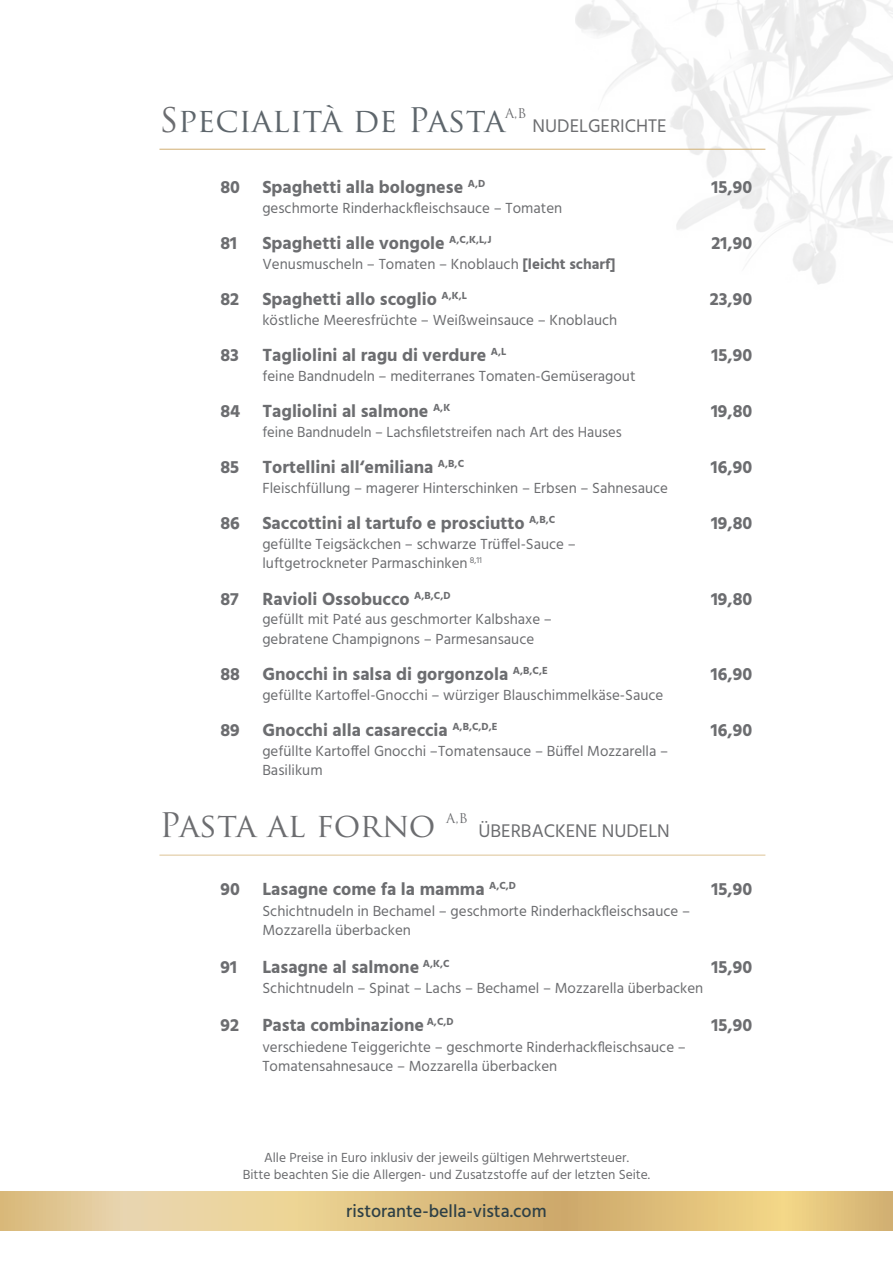
<style>
.page{position:relative;width:893px;height:1263px;background:#fff}
.page>*{position:absolute;margin:0;border:0;box-sizing:border-box;transform-origin:0 0}
.t1{font:33px "Trajan Pro";color:#5e666c}
.t2{font:33px "Trajan Pro";color:#6c6d70}
.t3{font:18.75px "Hind";color:#6c6d70}
.t4{font:700 18px "Hind";color:#6c6d70}
.t5{font:500 18px "Hind";color:#2e4046}
.t6{font:15px/19.5px "Hind";color:#6c6d70}
.t7{font:13.5px/16.5px "Hind";color:#6c6d70;text-align:center}
.t8{font:13.05px "Trajan Pro";color:#6c6d70}
.s1{color:#6c6d70}
.s2{font-weight:700}
</style>
<div class="page">
<svg style="left:0;top:1192px;width:893px;height:39px;background:#e1c487"></svg>
<img style="left:576px;top:0;width:317px;height:285px">
<hr style="left:159px;top:149px;width:606px;height:1px;background:#d1af72">
<hr style="left:159px;top:855px;width:606px;height:1px;background:#ddc395">
<h1 class="t1" style="left:159px;top:99px;width:347px"><span class="s1">S</span>pecialità de Pasta</h1>
<p class="t8" style="left:505px;top:105px;width:23px">A,B</p>
<p class="t3" style="left:533px;top:113px;width:136px">NUDELGERICHTE</p>
<p class="t4" style="left:220px;top:176px;width:266px">80 Spaghetti alla bolognese <sup>A,D</sup></p>
<p class="t4" style="left:712px;top:176px;width:42px">15,90</p>
<p class="t6" style="left:262px;top:199px;width:301px">geschmorte Rinderhackfleischsauce – Tomaten</p>
<p class="t4" style="left:220px;top:232px;width:18px">81</p>
<p class="t4" style="left:262px;top:232px;width:231px">Spaghetti alle vongole <sup>A,C,K,L,J</sup></p>
<p class="t4" style="left:712px;top:232px;width:42px">21,90</p>
<p class="t6" style="left:262px;top:255px;width:355px">Venusmuscheln – Tomaten – Knoblauch <span class="s2">[leicht scharf]</span></p>
<p class="t4" style="left:220px;top:289px;width:20px">82</p>
<p class="t4" style="left:262px;top:289px;width:206px">Spaghetti allo scoglio <sup>A,K,L</sup></p>
<p class="t4" style="left:710px;top:289px;width:44px">23,90</p>
<p class="t6" style="left:262px;top:311px;width:356px">köstliche Meeresfrüchte – Weißweinsauce – Knoblauch</p>
<p class="t4" style="left:220px;top:345px;width:20px">83</p>
<p class="t4" style="left:262px;top:345px;width:245px">Tagliolini al ragu di verdure <sup>A,L</sup></p>
<p class="t4" style="left:712px;top:345px;width:42px">15,90</p>
<p class="t6" style="left:262px;top:367px;width:375px">feine Bandnudeln – mediterranes Tomaten-Gemüseragout</p>
<p class="t4" style="left:220px;top:401px;width:231px">84 Tagliolini al salmone <sup>A,K</sup></p>
<p class="t4" style="left:711px;top:401px;width:43px">19,80</p>
<p class="t6" style="left:262px;top:423px;width:361px">feine Bandnudeln – Lachsfiletstreifen nach Art des Hauses</p>
<p class="t4" style="left:220px;top:457px;width:20px">85</p>
<p class="t4" style="left:262px;top:457px;width:203px">Tortellini all‘emiliana <sup>A,B,C</sup></p>
<p class="t4" style="left:711px;top:457px;width:43px">16,90</p>
<p class="t6" style="left:262px;top:479px;width:407px">Fleischfüllung – magerer Hinterschinken – Erbsen – Sahnesauce</p>
<p class="t4" style="left:220px;top:513px;width:21px">86</p>
<p class="t4" style="left:262px;top:513px;width:294px">Saccottini al tartufo e prosciutto <sup>A,B,C</sup></p>
<p class="t4" style="left:711px;top:513px;width:43px">19,80</p>
<p class="t6" style="left:262px;top:535px;width:315px">gefüllte Teigsäckchen – schwarze Trüffel-Sauce – luftgetrockneter Parmaschinken <sup>8,11</sup></p>
<p class="t4" style="left:220px;top:588px;width:20px">87</p>
<p class="t4" style="left:262px;top:588px;width:190px">Ravioli Ossobucco <sup>A,B,C,D</sup></p>
<p class="t4" style="left:711px;top:588px;width:43px">19,80</p>
<p class="t6" style="left:262px;top:610px;width:291px">gefüllt mit Paté aus geschmorter Kalbshaxe – gebratene Champignons – Parmesansauce</p>
<p class="t4" style="left:220px;top:664px;width:329px">88 Gnocchi in salsa di gorgonzola <sup>A,B,C,E</sup></p>
<p class="t4" style="left:711px;top:664px;width:43px">16,90</p>
<p class="t6" style="left:262px;top:686px;width:402px">gefüllte Kartoffel-Gnocchi – würziger Blauschimmelkäse-Sauce</p>
<p class="t4" style="left:220px;top:720px;width:21px">89</p>
<p class="t4" style="left:262px;top:720px;width:237px">Gnocchi alla casareccia <sup>A,B,C,D,E</sup></p>
<p class="t4" style="left:711px;top:720px;width:43px">16,90</p>
<p class="t6" style="left:262px;top:742px;width:407px">gefüllte Kartoffel Gnocchi –Tomatensauce – Büffel Mozzarella –<br>Basilikum</p>
<h1 class="t2" style="left:159px;top:804px;width:278px">Pasta al forno</h1>
<p class="t8" style="left:446px;top:810px;width:23px">A,B</p>
<p class="t3" style="left:478px;top:818px;width:193px">ÜBERBACKENE NUDELN</p>
<p class="t4" style="left:220px;top:878px;width:21px">90</p>
<p class="t4" style="left:262px;top:878px;width:255px">Lasagne come fa la mamma <sup>A,C,D</sup></p>
<p class="t4" style="left:712px;top:878px;width:42px">15,90</p>
<p class="t6" style="left:262px;top:902px;width:429px">Schichtnudeln in Bechamel – geschmorte Rinderhackfleischsauce –<br>Mozzarella überbacken</p>
<p class="t4" style="left:220px;top:957px;width:18px">91</p>
<p class="t4" style="left:262px;top:957px;width:189px">Lasagne al salmone <sup>A,K,C</sup></p>
<p class="t4" style="left:712px;top:957px;width:42px">15,90</p>
<p class="t6" style="left:262px;top:979px;width:442px">Schichtnudeln – Spinat – Lachs – Bechamel – Mozzarella überbacken</p>
<p class="t4" style="left:220px;top:1014px;width:20px">92</p>
<p class="t4" style="left:262px;top:1014px;width:193px">Pasta combinazione <sup>A,C,D</sup></p>
<p class="t4" style="left:712px;top:1014px;width:42px">15,90</p>
<p class="t6" style="left:262px;top:1038px;width:425px">verschiedene Teiggerichte – geschmorte Rinderhackfleischsauce –<br>Tomatensahnesauce – Mozzarella überbacken</p>
<p class="t7" style="left:243px;top:1150px;width:409px">Alle Preise in Euro inklusiv der jeweils gültigen Mehrwertsteuer.<br>Bitte beachten Sie die Allergen- und Zusatzstoffe auf der letzten Seite.</p>
<p class="t5" style="left:346px;top:1199px;width:202px">ristorante-bella-vista.com</p>
</div>
